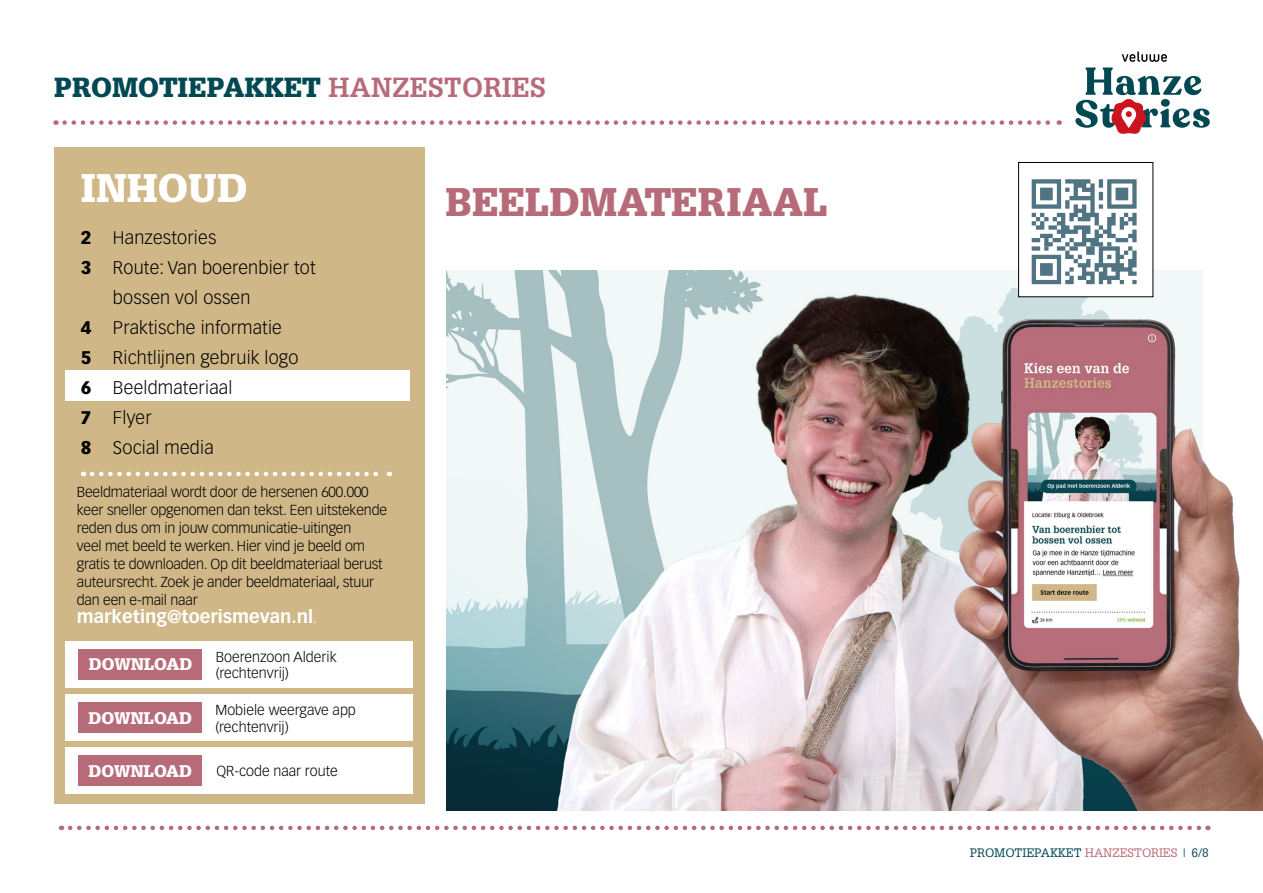
<style>
.page{position:relative;width:1263px;height:893px;background:#fff}
.page>*{position:absolute;margin:0;border:0;box-sizing:border-box;transform-origin:0 0}
.kop{font:900 39px "Glypha LT Std";letter-spacing:.01em;color:#b76b79}
.t1{font:900 39px "Glypha LT Std";letter-spacing:.01em;color:#fff}
.t2{font:900 27px "Glypha LT Std";letter-spacing:.01em;color:#004852}
.t3{font:300 18px "Vectora LT Pro";letter-spacing:.01em;color:#000}
.zijtekst{font:700 18px "Vectora LT Pro";color:#fff}
.Download{font:900 16.5px "Glypha LT Std";letter-spacing:.01em;color:#fff}
.zijtekst-2{font:300 14.25px/18px "Vectora LT Pro";letter-spacing:-.01em;color:#000}
.zijtekst_inspring{font:300 14.25px "Vectora LT Pro";color:#000}
.t4{font:12px "Glypha LT Std";letter-spacing:-.01em;color:#004852}
.s1{font-weight:700;color:#b76b79}
.s2{font-weight:900}
.s3{font-weight:300;font-size:14.25px}
.s4{color:#b76b79}
</style>
<div class="page">
<div style="left:54px;top:147px;width:371px;height:657px;background:#d0b787"></div>
<div style="left:66px;top:371px;width:344px;height:30px;background:#fff"></div>
<svg style="left:65px;top:120px;width:995px;height:5px"></svg>
<svg style="left:70px;top:826px;width:1138px;height:4px"></svg>
<svg style="left:1122px;top:51px;width:45px;height:11px"></svg>
<svg style="left:1075px;top:68px;width:135px;height:66px"></svg>
<svg style="left:92px;top:472px;width:298px;height:4px"></svg>
<div style="left:66px;top:641px;width:347px;height:47px;background:#fff"></div>
<div style="left:79px;top:649px;width:123px;height:31px;background:#b76b79"></div>
<div style="left:66px;top:694px;width:347px;height:47px;background:#fff"></div>
<div style="left:78px;top:702px;width:124px;height:31px;background:#b76b79"></div>
<div style="left:66px;top:747px;width:347px;height:47px;background:#fff"></div>
<div style="left:78px;top:755px;width:124px;height:31px;background:#b76b79"></div>
<img style="left:446px;top:270px;width:756px;height:540px">
<img style="left:929px;top:295px;width:334px;height:515px">
<div style="left:1018px;top:162px;width:135px;height:135px;background:#fff"></div>
<div style="left:1018px;top:162px;width:135px;height:135px;border:1px solid #000"></div>
<svg style="left:1032px;top:179px;width:104px;height:105px"></svg>
<h2 class="t2" style="left:54px;top:71px;width:493px">PROMOTIEPAKKET <span class="s1">HANZESTORIES</span></h2>
<h1 class="t1" style="left:81px;top:165px;width:168px">INHOUD</h1>
<p class="t3" style="left:81px;top:226px;width:137px"><span class="s2">2</span> Hanzestories</p>
<p class="t3" style="left:81px;top:256px;width:236px"><span class="s2">3</span> Route: Van boerenbier tot</p>
<p class="t3" style="left:113px;top:286px;width:139px">bossen vol ossen</p>
<p class="t3" style="left:81px;top:316px;width:203px"><span class="s2">4</span> Praktische informatie</p>
<p class="t3" style="left:81px;top:346px;width:219px"><span class="s2">5</span> Richtlijnen gebruik logo</p>
<p class="t3" style="left:81px;top:376px;width:153px"><span class="s2">6</span> Beeldmateriaal</p>
<p class="t3" style="left:81px;top:406px;width:72px"><span class="s2">7</span> Flyer</p>
<p class="t3" style="left:81px;top:436px;width:134px"><span class="s2">8</span> Social media</p>
<p class="zijtekst-2" style="left:77px;top:483px;width:312px">Beeldmateriaal wordt door de hersenen 600.000 keer sneller opgenomen dan tekst. Een uitstekende reden dus om in jouw communicatie-uitingen<br>veel met beeld te werken. Hier vind je beeld om gratis te downloaden. Op dit beeldmateriaal berust auteursrecht. Zoek je ander beeldmateriaal, stuur dan een e-mail naar</p>
<p class="zijtekst" style="left:77px;top:606px;width:242px">marketing@toerismevan.nl<span class="s3">.</span></p>
<p class="Download" style="left:89px;top:654px;width:105px">DOWNLOAD</p>
<p class="zijtekst_inspring" style="left:216px;top:648px;width:122px">Boerenzoon Alderik</p>
<p class="zijtekst_inspring" style="left:216px;top:665px;width:75px">(rechtenvrij)</p>
<p class="Download" style="left:89px;top:708px;width:105px">DOWNLOAD</p>
<p class="zijtekst_inspring" style="left:216px;top:701px;width:142px">Mobiele weergave app</p>
<p class="zijtekst_inspring" style="left:216px;top:718px;width:75px">(rechtenvrij)</p>
<p class="Download" style="left:89px;top:761px;width:105px">DOWNLOAD</p>
<p class="zijtekst_inspring" style="left:216px;top:762px;width:123px">QR-code naar route</p>
<p class="kop" style="left:446px;top:178px;width:383px">BEELDMATERIAAL</p>
<p class="t4" style="left:970px;top:845px;width:241px">PROMOTIEPAKKET <span class="s4">HANZESTORIES</span> | 6/8</p>
</div>
